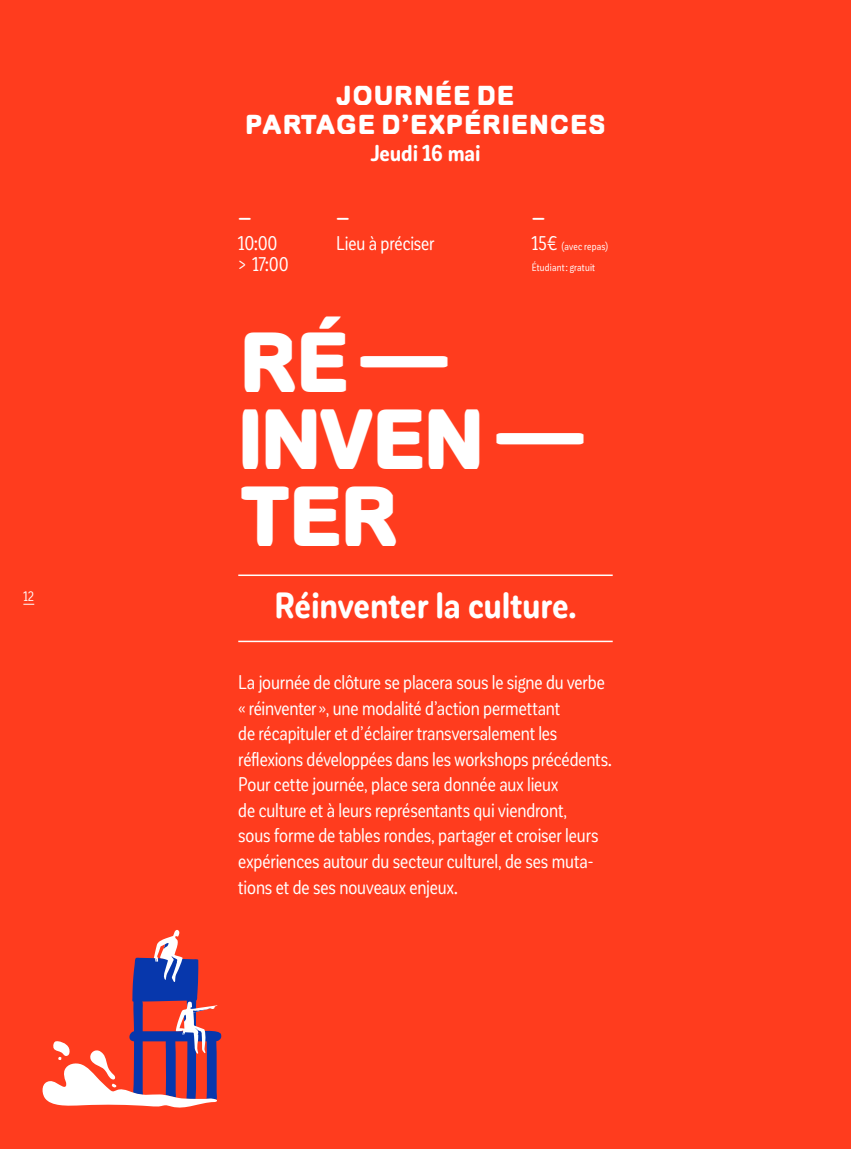
<style>
.page{position:relative;width:851px;height:1149px;background:#fff}
.page>*{position:absolute;margin:0;border:0;box-sizing:border-box;transform-origin:0 0}
.t1{font:41.85px "Mons 2015 Full";letter-spacing:-.13em;color:#fff}
.t2{font:700 condensed 36px "Corp Sans Rd";letter-spacing:-.005em;color:#fff}
.t3{font:700 condensed 22.5px "Corp Sans Rd";letter-spacing:-.01em;color:#fff}
.t4{font:condensed 19.5px/25.5px "Corp Sans Rd";letter-spacing:-.005em;color:#fff}
.t5{font:700 condensed 18px "Corp Sans Rd";color:#fff}
.t6{font:13.5px/28.3px "Mons 2015 Full";letter-spacing:-.02em;color:#fff;text-align:center}
.t7{font:condensed 13.5px "Corp Sans Rd";color:#fff}
.t8{font:condensed 10.5px/21px "Corp Sans Rd";letter-spacing:.015em;color:#fff}
.s1{font-size:19.5px}
</style>
<div class="page">
<div style="left:0;top:0;width:850px;height:1148px;background:#ff3c1e"></div>
<hr style="left:238px;top:640px;width:374px;height:2px;background:#fff">
<hr style="left:238px;top:574px;width:374px;height:2px;background:#fff">
<svg style="left:42px;top:930px;width:179px;height:178px"></svg>
<p class="t7" style="left:23px;top:588px;width:12px">12</p>
<p class="t6" style="left:244px;top:86px;width:363px">JOURNÉE DE<br>PARTAGE D’EXPÉRIENCES</p>
<p class="t3" style="left:370px;top:139px;width:111px">Jeudi 16 mai</p>
<p class="t5" style="left:238px;top:206px;width:15px">—</p>
<p class="t4" style="left:238px;top:231px;width:52px;line-height:21px">10:00 &gt; 17:00</p>
<p class="t5" style="left:336px;top:206px;width:15px">—</p>
<p class="t4" style="left:336px;top:229px;width:100px">Lieu à préciser</p>
<h1 class="t1" style="left:237px;top:353px;width:211px">RÉ —</h1>
<p class="t5" style="left:531px;top:206px;width:15px">—</p>
<p class="t8" style="left:531px;top:235px;width:78px"><span class="s1">15€</span> (avec repas)<br>Étudiant: gratuit</p>
<h1 class="t1" style="left:237px;top:430px;width:347px">INVEN —</h1>
<h1 class="t1" style="left:238px;top:506px;width:163px">TER</h1>
<h2 class="t2" style="left:274px;top:583px;width:304px">Réinventer la culture.</h2>
<p class="t4" style="left:238px;top:668px;width:375px">La journée de clôture se placera sous le signe du verbe « réinventer », une modalité d’action permettant<br>de récapituler et d’éclairer transversalement les réflexions développées dans les workshops précédents.<br>Pour cette journée, place sera donnée aux lieux<br>de culture et à leurs représentants qui viendront,<br>sous forme de tables rondes, partager et croiser leurs expériences autour du secteur culturel, de ses muta&shy;tions et de ses nouveaux enjeux.</p>
</div>
